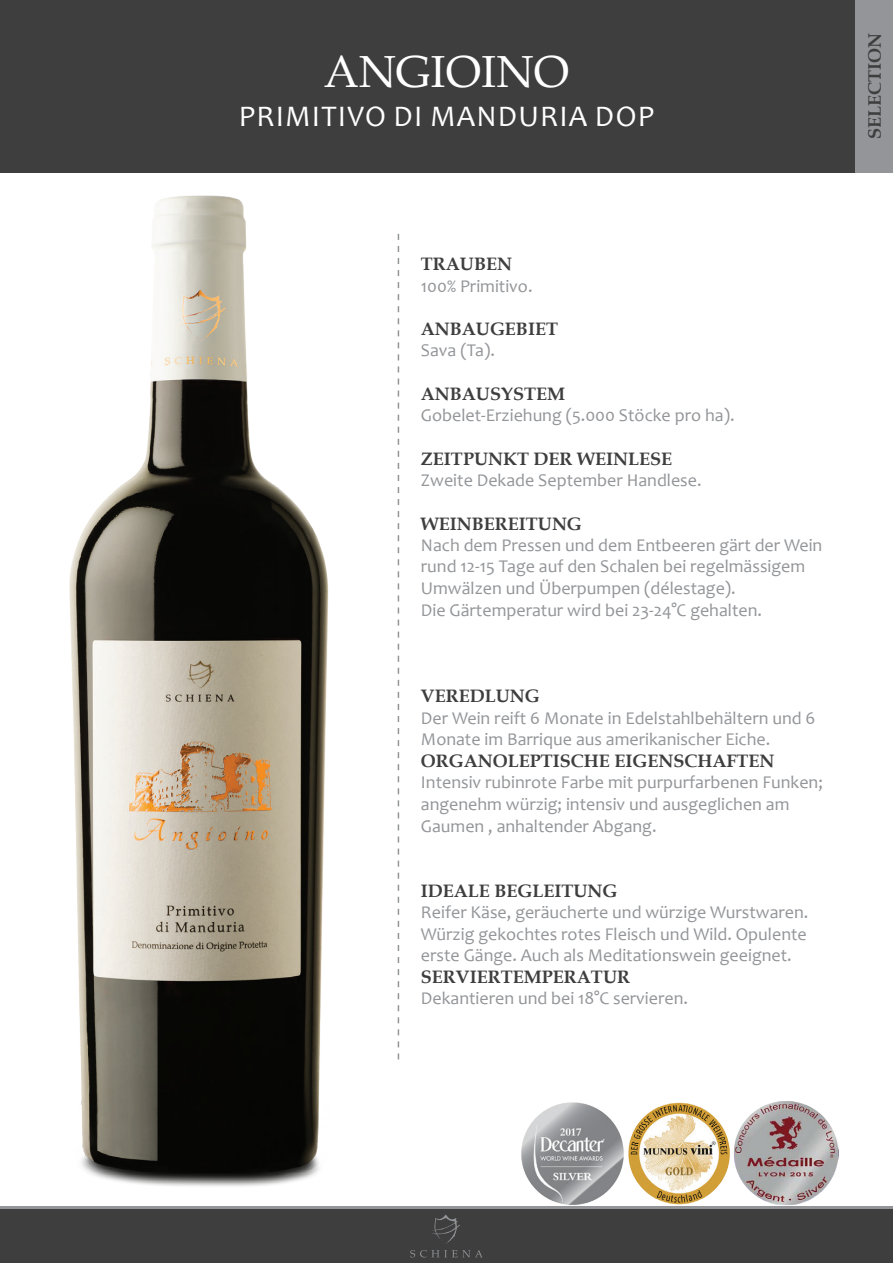
<style>
.page{position:relative;width:893px;height:1263px;background:#fff}
.page>*{position:absolute;margin:0;border:0;box-sizing:border-box;transform-origin:0 0}
.t1{font:45px "Book Antiqua";color:#fff}
.t2{font:30px "Candara";letter-spacing:.04em;color:#fff}
.t3{font:18px/21.6px "Candara";color:#939598}
.t4{font:700 18px "Book Antiqua";color:#3e3e3f}
</style>
<div class="page">
<div style="left:0;top:1209px;width:893px;height:54px;background:#3e3e3f"></div>
<hr style="left:0;top:1206px;width:893px;height:3px;background:#939598">
<div style="left:0;top:0;width:893px;height:173px;background:#3e3e3f"></div>
<svg style="left:398px;top:234px;width:1px;height:825px"></svg>
<div style="left:855px;top:0;width:38px;height:173px;background:#939598"></div>
<svg style="left:432px;top:1214px;width:28px;height:30px"></svg>
<svg style="left:410px;top:1250px;width:72px;height:7px"></svg>
<img style="left:69px;top:195px;width:260px;height:991px">
<img style="left:521px;top:1101px;width:318px;height:105px">
<h1 class="t1" style="left:324px;top:40px;width:247px">ANGIOINO</h1>
<h2 class="t2" style="left:239px;top:97px;width:417px">primitivo di manduria dop</h2>
<p class="t4" style="left:862px;top:139px;width:107px;rotate:-90deg">SELECTION</p>
<p class="t4" style="left:421px;top:252px;width:93px">TRAUBEN</p>
<p class="t3" style="left:421px;top:275px;width:113px">100% Primitivo.</p>
<p class="t4" style="left:421px;top:317px;width:139px">ANBAUGEBIET</p>
<p class="t3" style="left:421px;top:340px;width:75px">Sava (Ta).</p>
<p class="t4" style="left:421px;top:382px;width:146px">ANBAUSYSTEM</p>
<p class="t3" style="left:421px;top:404px;width:315px">Gobelet-Erziehung (5.000 Stöcke pro ha).</p>
<p class="t4" style="left:421px;top:446px;width:252px">ZEITPUNKT DER WEINLESE</p>
<p class="t3" style="left:421px;top:469px;width:282px">Zweite Dekade September Handlese.</p>
<p class="t4" style="left:421px;top:511px;width:162px">WEINBEREITUNG</p>
<p class="t3" style="left:421px;top:534px;width:403px">N ach dem Pressen und dem Entbeeren gärt der Wein rund 12-15 Tage auf den Schalen bei regelmässigem<br>U mwälzen und Überpumpen (délestage).<br>Die Gärtemperatur wird bei 23-24°C gehalten.</p>
<p class="t4" style="left:421px;top:684px;width:120px">VEREDLUNG</p>
<p class="t3" style="left:421px;top:707px;width:396px">Der Wein reift 6 Monate in Edelstahlbehältern und 6<br>Monate im Barrique aus amerikanischer Eiche.</p>
<p class="t3" style="left:421px;top:772px;width:403px">I ntensiv rubinrote Farbe mit purpurfarbenen Funken; angenehm würzig; intensiv und ausgeglichen am<br>Gaumen , anhaltender Abgang.</p>
<p class="t4" style="left:421px;top:749px;width:355px">ORGANOLEPTISCHE EIGENSCHAFTEN</p>
<p class="t4" style="left:421px;top:878px;width:198px">IDEALE BEGLEITUNG</p>
<p class="t3" style="left:421px;top:901px;width:389px;text-align:justify">Reifer Käse, geräucherte und würzige Wurstwaren.<br>Würzig gekochtes rotes Fleisch und Wild. Opulente erste Gänge. Auch als Meditationswein geeignet.</p>
<p class="t3" style="left:421px;top:988px;width:268px">Dekantieren und bei 18°C servieren.</p>
<p class="t4" style="left:421px;top:965px;width:210px">SERVIERTEMPERATUR</p>
</div>
